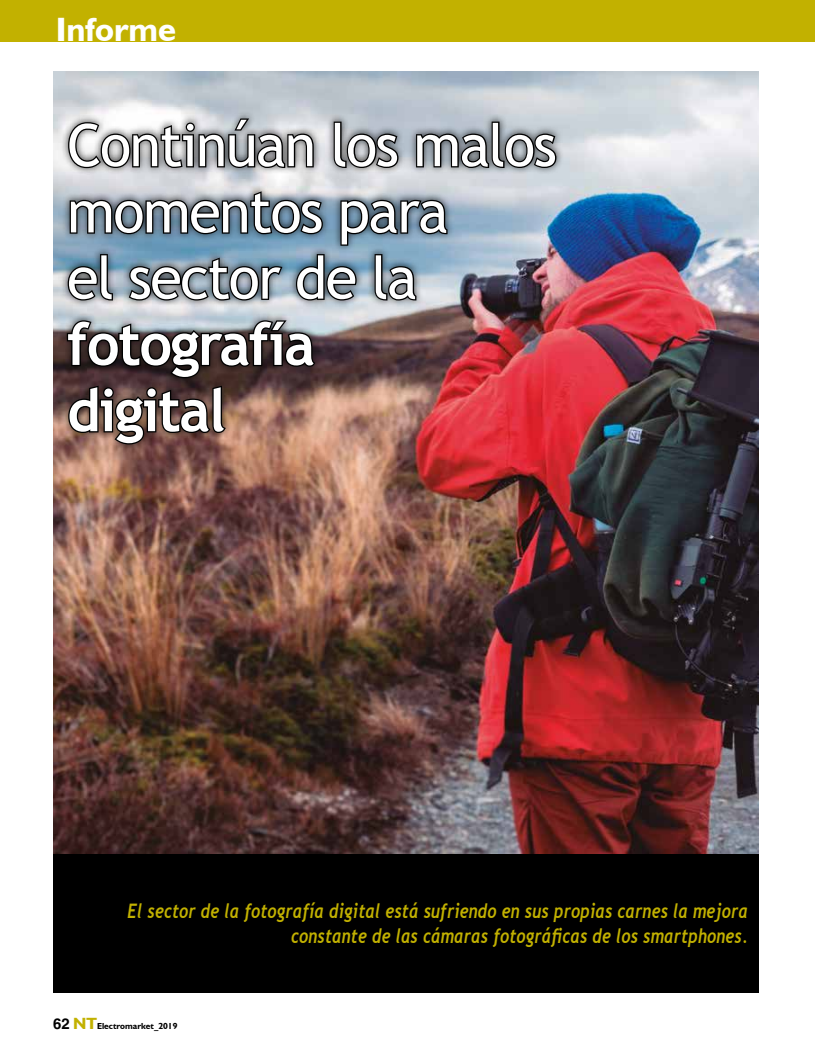
<style>
.page{position:relative;width:815px;height:1063px;background:#fff}
.page>*{position:absolute;margin:0;border:0;box-sizing:border-box;transform-origin:0 0}
.t1{font:58.75px/66.2px "Trebuchet MS";letter-spacing:-.025em;color:#fff}
.t2{font:700 58.75px/66.2px "Trebuchet MS";letter-spacing:-.025em;color:#fff}
.t3{font:700 33.75px "Humanist 521 BT";color:#fff}
.t4{font:italic 700 20px/25px "Trebuchet";letter-spacing:.01em;color:#c2b100;text-align:right;scale:.8 1}
.t5{font:700 8.75px "Humanist 521 BT";color:#000}
.s1{font-family:"Helvetica";font-size:15px}
.s2{font-size:16.25px;color:#c2b100}
</style>
<div class="page">
<div style="left:0;top:0;width:815px;height:41px;background:#c2b100"></div>
<img style="left:53px;top:71px;width:705px;height:783px">
<div style="left:53px;top:854px;width:706px;height:138px;background:#000"></div>
<div style="left:59px;top:111px;width:505px;height:341px;background:#000;opacity:.75"></div>
<svg style="left:67px;top:116px;width:248px;height:53px;background:#838486"></svg>
<svg style="left:332px;top:120px;width:68px;height:49px;background:#6b6e72"></svg>
<svg style="left:415px;top:120px;width:143px;height:49px;background:#676c71"></svg>
<svg style="left:68px;top:190px;width:256px;height:46px;background:#535e68"></svg>
<svg style="left:339px;top:198px;width:110px;height:49px;background:#4a5a67"></svg>
<svg style="left:66px;top:253px;width:48px;height:49px;background:#525f69"></svg>
<svg style="left:127px;top:256px;width:157px;height:46px;background:#59666f"></svg>
<svg style="left:295px;top:253px;width:63px;height:49px;background:#4f5e69"></svg>
<svg style="left:373px;top:253px;width:45px;height:49px;background:#536069"></svg>
<svg style="left:66px;top:318px;width:251px;height:128px;background:#54423f"></svg>
<h2 class="t3" style="left:56px;top:9px;width:122px">Informe</h2>
<h1 class="t1" style="left:67px;top:112px;width:491px">Continúan los malos momentos para<br>el sector de la</h1>
<h1 class="t2" style="left:67px;top:311px;width:249px">fotografía digital</h1>
<p class="t4" style="left:128px;top:898px;width:777px">El sector de la fotografía digital está sufriendo en sus propias carnes la mejora constante de las cámaras fotográficas de los smartphones.</p>
<p class="t5" style="left:53px;top:1021px;width:126px"><span class="s1">62</span> <span class="s2">NT</span>Electromarket_2019</p>
</div>
